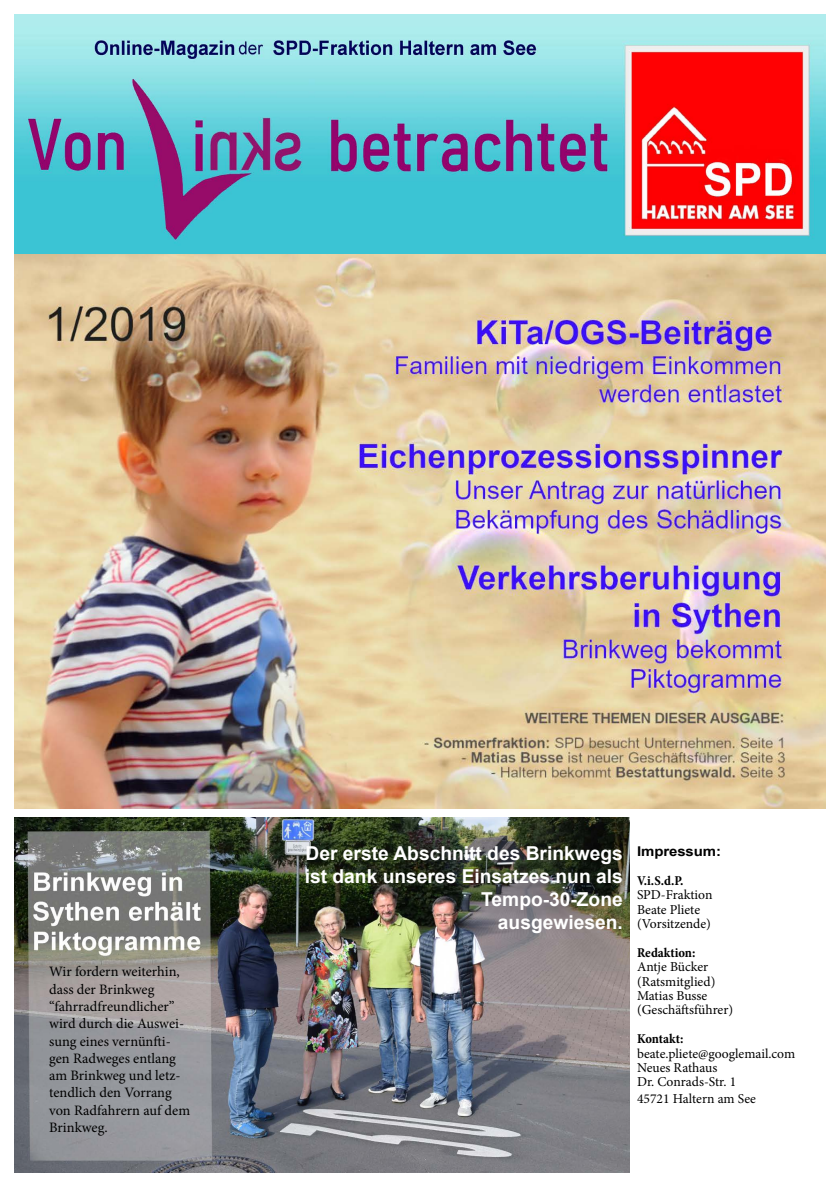
<style>
.page{position:relative;width:840px;height:1200px;background:#fff}
.page>*{position:absolute;margin:0;border:0;box-sizing:border-box;transform-origin:0 0}
.t1{font:700 19.2px/23px "Arial";color:#fff;text-align:right}
.t2{font:14.4px/17.3px "Minion Pro";color:#000}
.t3{font:13.6px/14.4px "Minion Pro";color:#000}
.t4{font:700 condensed 13.6px "Minion Pro";letter-spacing:-.005em;color:#000}
.t5{font:700 13.48px "Arial";letter-spacing:-.005em;color:#000;scale:1.11 1}
</style>
<div class="page">
<img style="left:14px;top:14px;width:812px;height:240px">
<img style="left:14px;top:818px;width:616px;height:354px">
<img style="left:14px;top:254px;width:812px;height:555px">
<p class="t2" style="left:49px;top:963px;width:142px">Wir fordern weiterhin, dass der Brinkweg “fahrradfreundlicher” wird durch die Auswei&shy;sung eines vernünfti&shy;gen Radweges entlang am Brinkweg und letz&shy;tendlich den Vorrang von Radfahrern auf dem<br>Brinkweg.</p>
<h1 class="t1" style="left:305px;top:842px;width:319px">Der erste Abschnitt des Brinkwegs ist dank unseres Einsatzes nun als<br>Tempo-30-Zone<br>ausgewiesen.</h1>
<p class="t5" style="left:637px;top:842px;width:77px">Impressum:</p>
<p class="t4" style="left:637px;top:871px;width:48px">V.i.S.d.P.</p>
<p class="t3" style="left:637px;top:888px;width:77px">SPD-Fraktion<br>Beate Pliete (Vorsitzende)</p>
<p class="t4" style="left:637px;top:943px;width:60px">Redaktion:</p>
<p class="t3" style="left:637px;top:960px;width:98px">Antje Bücker (Ratsmitglied)<br>Matias Busse (Geschäftsführer)</p>
<p class="t4" style="left:637px;top:1029px;width:48px">Kontakt:</p>
<p class="t3" style="left:637px;top:1046px;width:160px">beate.pliete@googlemail.com<br>Neues Rathaus<br>Dr. Conrads-Str. 1</p>
<p class="t3" style="left:637px;top:1091px;width:120px">45721 Haltern am See</p>
</div>
